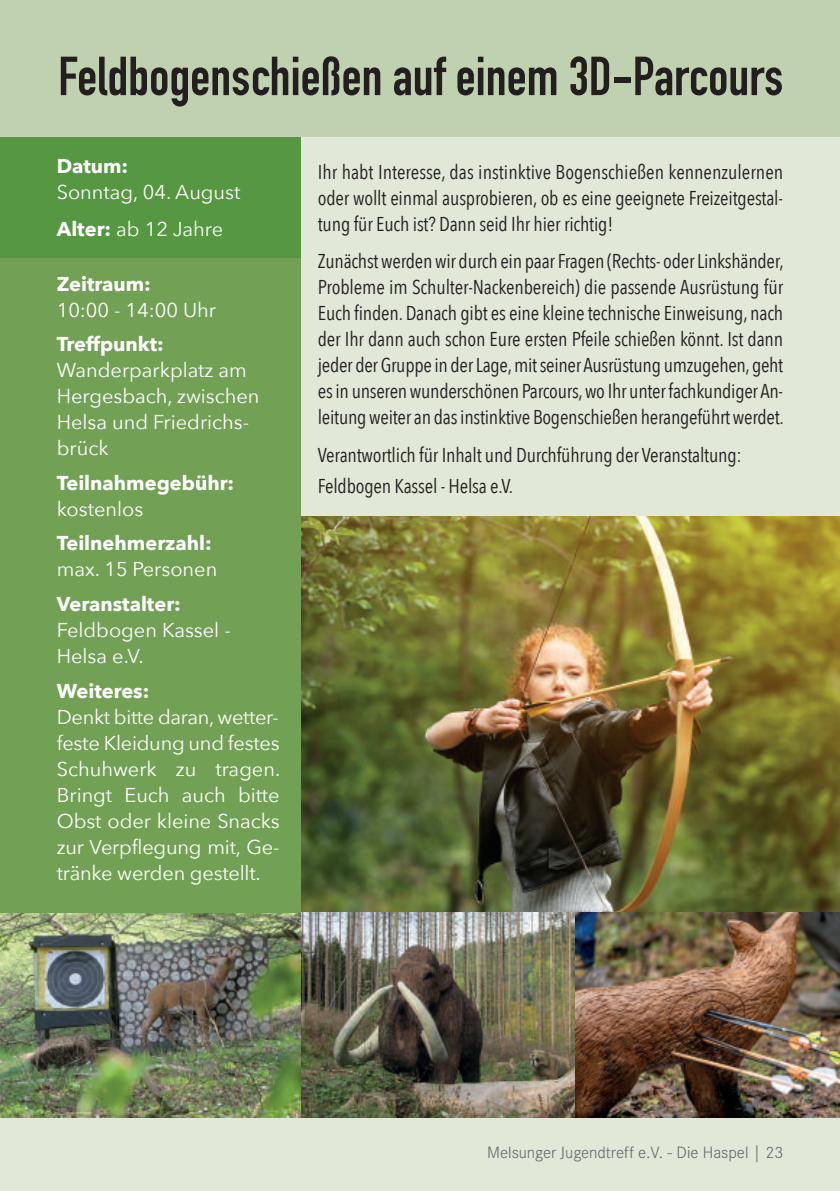
<style>
.page{position:relative;width:840px;height:1191px;background:#fff}
.page>*{position:absolute;margin:0;border:0;box-sizing:border-box;transform-origin:0 0}
.t1{font:54px "DIN Engschrift";color:#231f20}
.t2{font:20px/26px "Avenir Next Condensed";letter-spacing:-.01em;color:#231f20;text-align:justify}
.t3{font:20px/26px "Avenir Next";color:#fff}
.t4{font:700 20px "Avenir Next";color:#fff}
.t5{font:300 17px "Corporate S";color:#636366}
.s1{font-weight:700}
</style>
<div class="page">
<div style="left:0;top:117px;width:839px;height:1074px;background:#e1e8d8"></div>
<img style="left:300px;top:516px;width:539px;height:396px">
<img style="left:300px;top:912px;width:275px;height:205px">
<hr style="left:0;top:117px;width:1px;height:1074px;background:#f8ead7">
<img style="left:0;top:912px;width:300px;height:205px">
<div style="left:0;top:127px;width:300px;height:785px;background:#72a155"></div>
<div style="left:0;top:127px;width:300px;height:131px;background:#569741"></div>
<div style="left:0;top:0;width:839px;height:136px;background:#c0d1af"></div>
<img style="left:575px;top:912px;width:264px;height:205px">
<h1 class="t1" style="left:58px;top:57px;width:726px">Feldbogenschießen auf einem 3D-Parcours</h1>
<p class="t4" style="left:57px;top:153px;width:73px">Datum:</p>
<p class="t3" style="left:57px;top:174px;width:185px;line-height:37.4px">Sonntag, 04. August<br><span class="s1">Alter:</span> ab 12 Jahre</p>
<p class="t4" style="left:57px;top:271px;width:96px">Zeitraum:</p>
<p class="t3" style="left:57px;top:297px;width:161px">10:00 - 14:00 Uhr</p>
<p class="t4" style="left:57px;top:331px;width:108px">Treffpunkt:</p>
<p class="t3" style="left:57px;top:358px;width:204px">Wanderparkplatz am<br>Hergesbach, zwischen<br>Helsa und Friedrichs&shy;brück</p>
<p class="t4" style="left:57px;top:470px;width:179px">Teilnahmegebühr:</p>
<p class="t3" style="left:57px;top:496px;width:88px">kostenlos</p>
<p class="t4" style="left:57px;top:530px;width:156px">Teilnehmerzahl:</p>
<p class="t3" style="left:57px;top:557px;width:162px">max. 15 Personen</p>
<p class="t4" style="left:57px;top:591px;width:126px">Veranstalter:</p>
<p class="t3" style="left:57px;top:617px;width:175px">Feldbogen Kassel -<br>Helsa e.V.</p>
<p class="t4" style="left:57px;top:677px;width:94px">Weiteres:</p>
<p class="t3" style="left:57px;top:704px;width:225px;text-align:justify">Denkt bitte daran, wetter&shy;feste Kleidung und festes Schuhwerk zu tragen.<br>Bringt Euch auch bitte Obst oder kleine Snacks zur Verpflegung mit, Ge&shy;tränke werden gestellt.</p>
<p class="t2" style="left:317px;top:159px;width:466px">Ihr habt Interesse, das instinktive Bogenschießen kennenzulernen oder wollt einmal ausprobieren, ob es eine geeignete Freizeitgestal&shy;tung für Euch ist? Dann seid Ihr hier richtig!</p>
<p class="t2" style="left:317px;top:249px;width:467px">Zunächstwerdenwir durch ein paarFragen (Rechts- oderLinkshänder, Probleme im Schulter-Nackenbereich) die passende Ausrüstung für Euch finden.Danach gibt es eine kleine technische Einweisung, nach der Ihr dann auch schon Eure ersten Pfeile schießen könnt. Ist dann jeder derGruppe in derLage,mitseinerAusrüstung umzugehen,geht esin unserenwunderschönen Parcours,wo Ihr unterfachkundigerAn&shy;leitungweiter an dasinstinktive Bogenschießen herangeführtwerdet.</p>
<p class="t2" style="left:317px;top:439px;width:425px;line-height:31.6px">Verantwortlich für Inhalt und Durchführung der Veranstaltung:<br>Feldbogen Kassel - Helsa e.V.</p>
<p class="t5" style="left:487px;top:1141px;width:297px">Melsunger Jugendtreff e.V. - Die Haspel | 23</p>
</div>
